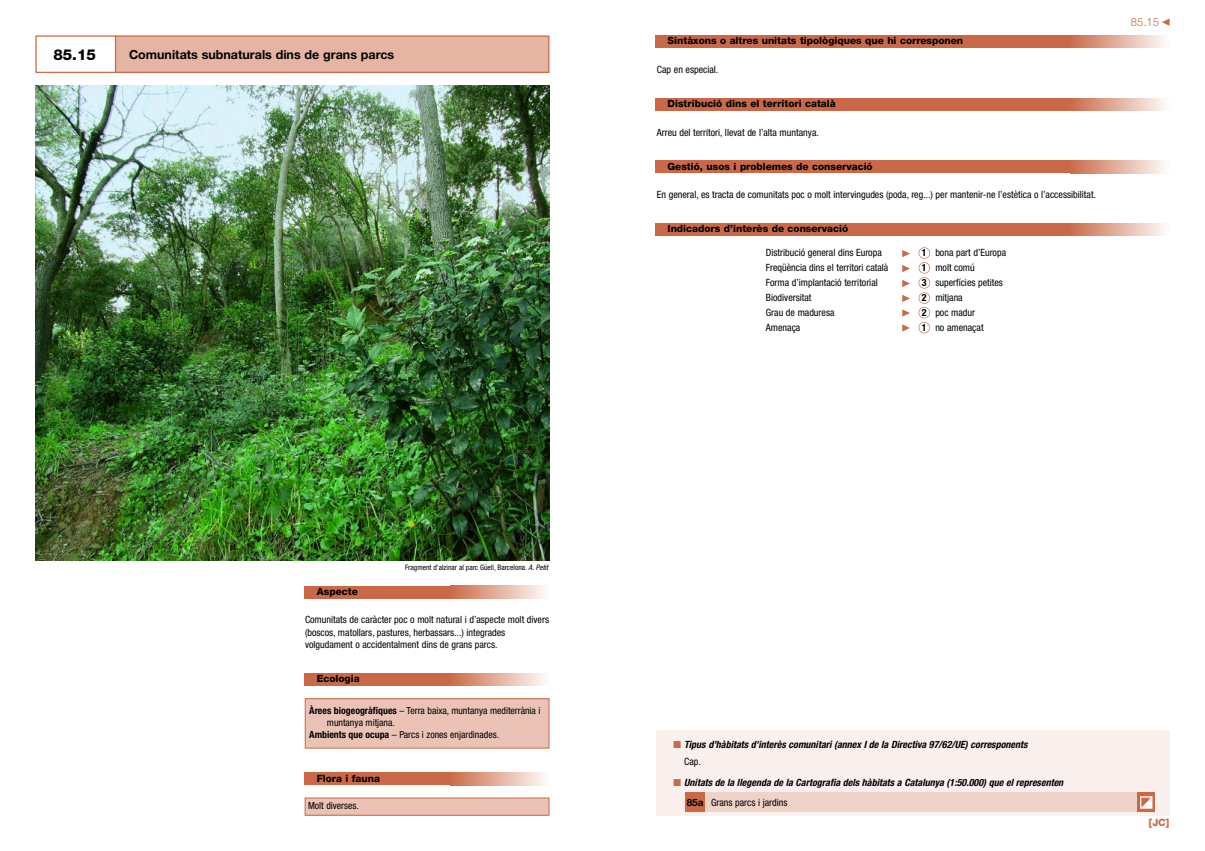
<style>
.page{position:relative;width:1205px;height:851px;background:#fff}
.page>*{position:absolute;margin:0;border:0;box-sizing:border-box;transform-origin:0 0}
.t1{font:800 15px "Helvetica Neue";color:#000}
.t2{font:700 12.5px "Helvetica Neue";color:#000}
.t3{font:300 11.25px "Helvetica Neue";color:#ca6947}
.t4{font:condensed 10px/12.5px "Helvetica Neue";color:#000}
.t5{font:italic 700 condensed 10px/17.5px "Helvetica Neue";color:#000}
.t6{font:800 10px "Helvetica Neue";color:#000}
.t7{font:800 10px "Helvetica Neue";color:#ca6947}
.t8{font:condensed 9.75px "Helvetica Neue";color:#000}
.t9{font:condensed 7.5px "Helvetica Neue";color:#000}
.s1{font-style:italic}
.s2{font-weight:700}
.s3{color:#ca6947}
.s4{font-weight:400;font-style:normal}
.s5{font-style:normal;font-stretch:normal}
</style>
<div class="page">
<div style="left:656px;top:98px;width:467px;height:12px;background:#ca6947"></div>
<svg style="left:1075px;top:98px;width:90px;height:12px"></svg>
<div style="left:656px;top:35px;width:467px;height:13px;background:#ca6947"></div>
<svg style="left:1075px;top:35px;width:90px;height:13px"></svg>
<div style="left:656px;top:160px;width:467px;height:13px;background:#ca6947"></div>
<svg style="left:1075px;top:160px;width:90px;height:13px"></svg>
<div style="left:656px;top:223px;width:467px;height:12px;background:#ca6947"></div>
<svg style="left:1075px;top:223px;width:90px;height:12px"></svg>
<div style="left:656px;top:730px;width:513px;height:85px;background:#faf0ed"></div>
<svg style="left:902px;top:250px;width:8px;height:7px"></svg>
<svg style="left:1162px;top:19px;width:7px;height:7px"></svg>
<svg style="left:902px;top:265px;width:8px;height:7px"></svg>
<svg style="left:902px;top:280px;width:8px;height:7px"></svg>
<svg style="left:902px;top:295px;width:8px;height:7px"></svg>
<svg style="left:902px;top:309px;width:8px;height:7px"></svg>
<svg style="left:902px;top:324px;width:8px;height:7px"></svg>
<div style="left:918px;top:247px;width:12px;height:12px;border:1px solid #ca6947;border-radius:50%"></div>
<div style="left:918px;top:262px;width:12px;height:11px;border:1px solid #ca6947;border-radius:50%"></div>
<div style="left:918px;top:277px;width:12px;height:11px;border:1px solid #ca6947;border-radius:50%"></div>
<div style="left:918px;top:292px;width:12px;height:12px;border:1px solid #ca6947;border-radius:50%"></div>
<div style="left:918px;top:307px;width:12px;height:11px;border:1px solid #ca6947;border-radius:50%"></div>
<div style="left:918px;top:322px;width:12px;height:11px;border:1px solid #ca6947;border-radius:50%"></div>
<div style="left:705px;top:791px;width:432px;height:20px;background:#efd2c8"></div>
<div style="left:685px;top:791px;width:20px;height:20px;background:#ca6947"></div>
<div style="left:1137px;top:791px;width:18px;height:20px;background:#ca6947"></div>
<img style="left:1140px;top:796px;width:13px;height:12px">
<div style="left:305px;top:797px;width:244px;height:18px;background:#eac3b6"></div>
<div style="left:305px;top:797px;width:244px;height:18px;border:1px solid #ca6947"></div>
<div style="left:305px;top:585px;width:204px;height:13px;background:#ca6947"></div>
<div style="left:35px;top:35px;width:81px;height:38px;border:1px solid #ca6947"></div>
<div style="left:116px;top:36px;width:433px;height:36px;background:#e5b4a3"></div>
<div style="left:115px;top:35px;width:434px;height:38px;border:1px solid #ca6947"></div>
<svg style="left:455px;top:585px;width:89px;height:13px"></svg>
<div style="left:305px;top:673px;width:222px;height:12px;background:#ca6947"></div>
<svg style="left:455px;top:673px;width:89px;height:12px"></svg>
<div style="left:305px;top:772px;width:222px;height:13px;background:#ca6947"></div>
<svg style="left:455px;top:772px;width:89px;height:13px"></svg>
<div style="left:305px;top:698px;width:244px;height:50px;background:#eac3b6"></div>
<div style="left:305px;top:698px;width:244px;height:50px;border:1px solid #ca6947"></div>
<img style="left:35px;top:85px;width:514px;height:475px">
<h1 class="t1" style="left:53px;top:49px;width:44px">85.15</h1>
<p class="t2" style="left:129px;top:50px;width:267px">Comunitats subnaturals dins de grans parcs</p>
<p class="t6" style="left:317px;top:587px;width:42px">Aspecte</p>
<p class="t9" style="left:405px;top:564px;width:144px">Fragment d’alzinar al parc Güell, Barcelona. <span class="s1">A. Petit</span></p>
<p class="t4" style="left:305px;top:614px;width:246px">Comunitats de caràcter poc o molt natural i d’aspecte molt divers (boscos, matollars, pastures, herbassars...) integrades volgudament o accidentalment dins de grans parcs.</p>
<p class="t6" style="left:317px;top:675px;width:44px">Ecologia</p>
<p class="t8" style="left:309px;top:707px;width:233px"><span class="s2">Àrees biogeogràfiques</span> – Terra baixa, muntanya mediterrània i</p>
<p class="t8" style="left:327px;top:719px;width:69px">muntanya mitjana.</p>
<p class="t8" style="left:309px;top:730px;width:191px"><span class="s2">Ambients que ocupa</span> – Parcs i zones enjardinades.</p>
<p class="t6" style="left:317px;top:774px;width:65px">Flora i fauna</p>
<p class="t8" style="left:308px;top:801px;width:52px">Molt diverses.</p>
<p class="t6" style="left:667px;top:37px;width:297px">Sintàxons o altres unitats tipològiques que hi corresponen</p>
<p class="t4" style="left:657px;top:64px;width:63px">Cap en especial.</p>
<p class="t6" style="left:667px;top:100px;width:170px">Distribució dins el territori català</p>
<p class="t4" style="left:657px;top:126px;width:163px">Arreu del territori, llevat de l’alta muntanya.</p>
<p class="t6" style="left:667px;top:162px;width:207px">Gestió, usos i problemes de conservació</p>
<p class="t4" style="left:657px;top:189px;width:441px">En general, es tracta de comunitats poc o molt intervingudes (poda, reg...) per mantenir-ne l’estètica o l’accessibilitat.</p>
<p class="t6" style="left:667px;top:225px;width:182px">Indicadors d’interès de conservació</p>
<p class="t4" style="left:766px;top:247px;width:117px">Distribució general dins Europa</p>
<p class="t4" style="left:922px;top:247px;width:86px"><span class="s2">1</span> bona part d’Europa</p>
<p class="t4" style="left:766px;top:262px;width:124px">Freqüència dins el territori català</p>
<p class="t4" style="left:922px;top:262px;width:54px"><span class="s2">1</span> molt comú</p>
<p class="t4" style="left:766px;top:277px;width:113px">Forma d’implantació territorial</p>
<p class="t4" style="left:922px;top:277px;width:83px"><span class="s2">3</span> superfícies petites</p>
<p class="t4" style="left:766px;top:292px;width:47px">Biodiversitat</p>
<p class="t4" style="left:922px;top:292px;width:42px"><span class="s2">2</span> mitjana</p>
<p class="t4" style="left:766px;top:307px;width:70px">Grau de maduresa</p>
<p class="t4" style="left:922px;top:307px;width:55px"><span class="s2">2</span> poc madur</p>
<p class="t4" style="left:766px;top:322px;width:36px">Amenaça</p>
<p class="t4" style="left:922px;top:322px;width:63px"><span class="s2">1</span> no amenaçat</p>
<p class="t3" style="left:1131px;top:18px;width:30px">85.15</p>
<p class="t5" style="left:684px;top:736px;width:345px;text-indent:-11px"><span class="s3">■</span> Tipus d’hàbitats d’interès comunitari (annex I de la Directiva 97/62/UE) corresponents<br><span class="s4">Cap.</span></p>
<p class="t5" style="left:687px;top:773px;width:378px;line-height:19.9px;text-indent:-13px"><span class="s3">■</span> Unitats de la llegenda de la Cartografia dels hàbitats a Catalunya (1:50.000) que el representen<br><span class="s5">85a</span> <span class="s4">Grans parcs i jardins</span></p>
<p class="t7" style="left:1148px;top:819px;width:22px">[JC]</p>
</div>
